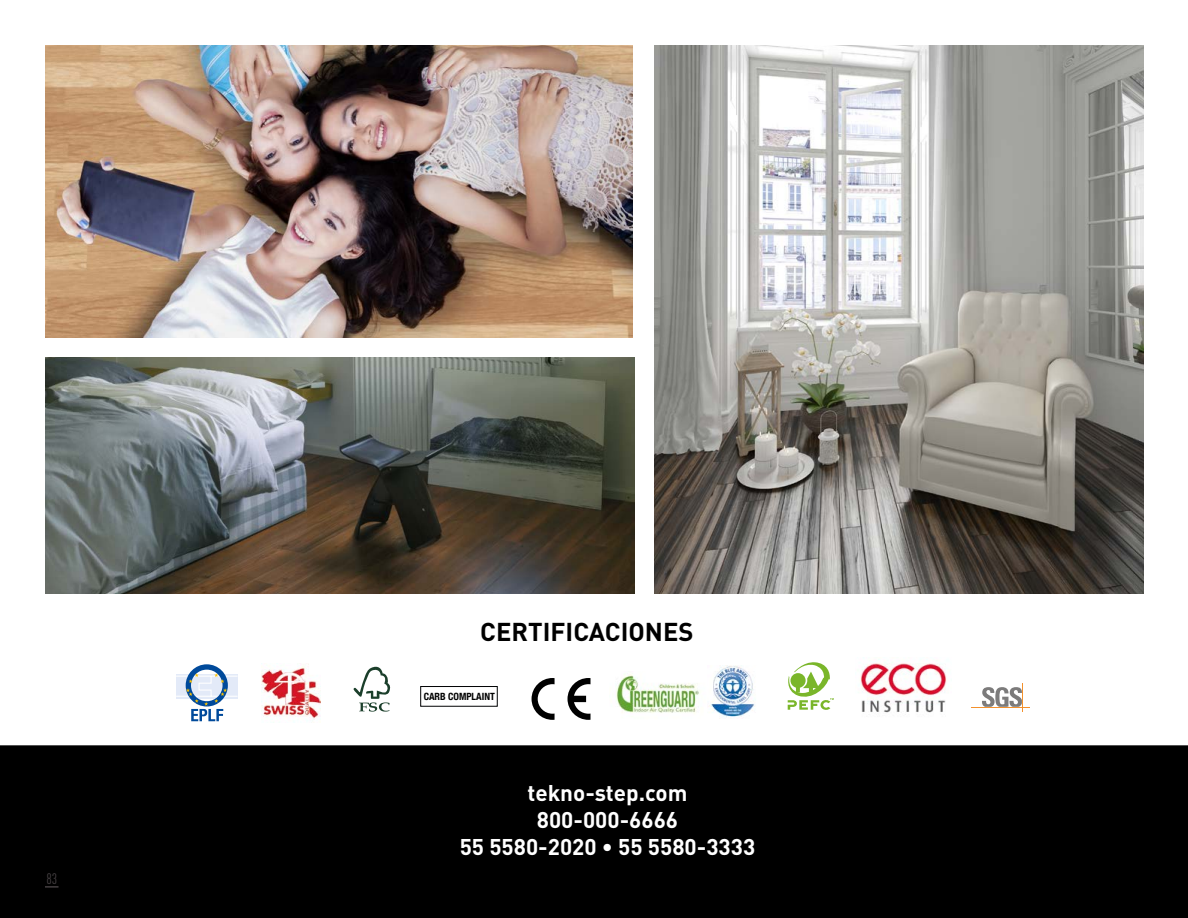
<style>
.page{position:relative;width:1188px;height:918px;background:#fff}
.page>*{position:absolute;margin:0;border:0;box-sizing:border-box;transform-origin:0 0}
.t1{font:700 25.5px "DIN";color:#000}
.t2{font:700 22.5px/27px "DIN";color:#fff;text-align:center}
.t3{font:15px "DIN Cond";color:#454042}
.t4{font:700 condensed 10.05px "Helvetica Neue";color:#000}
</style>
<div class="page">
<div style="left:1px;top:746px;width:1186px;height:171px;background:#000"></div>
<div style="left:0;top:745px;width:1188px;height:173px;border:2px solid #000"></div>
<svg style="left:787px;top:662px;width:47px;height:48px"></svg>
<hr style="left:971px;top:707px;width:59px;height:1px;background:#f3912d">
<svg style="left:982px;top:684px;width:41px;height:28px"></svg>
<div style="left:420px;top:686px;width:78px;height:21px;background:#fff;border:1px solid #010203"></div>
<svg style="left:176px;top:664px;width:62px;height:57px"></svg>
<svg style="left:532px;top:678px;width:23px;height:42px"></svg>
<svg style="left:568px;top:678px;width:23px;height:42px"></svg>
<svg style="left:353px;top:666px;width:38px;height:46px"></svg>
<img style="left:860px;top:659px;width:87px;height:54px">
<img style="left:616px;top:674px;width:84px;height:39px">
<img style="left:261px;top:663px;width:60px;height:58px">
<img style="left:709px;top:665px;width:46px;height:54px">
<img style="left:45px;top:45px;width:587px;height:293px">
<img style="left:45px;top:357px;width:589px;height:237px">
<img style="left:654px;top:45px;width:489px;height:549px">
<svg style="left:45px;top:886px;width:13px;height:2px"></svg>
<p class="t3" style="left:46px;top:870px;width:12px">83</p>
<p class="t1" style="left:480px;top:615px;width:215px">CERTIFICACIONES</p>
<p class="t4" style="left:424px;top:688px;width:73px">CARB COMPLAINT</p>
<p class="t2" style="left:460px;top:779px;width:297px">tekno-step.com<br>800-000-6666<br>55 5580-2020 • 55 5580-3333</p>
</div>
